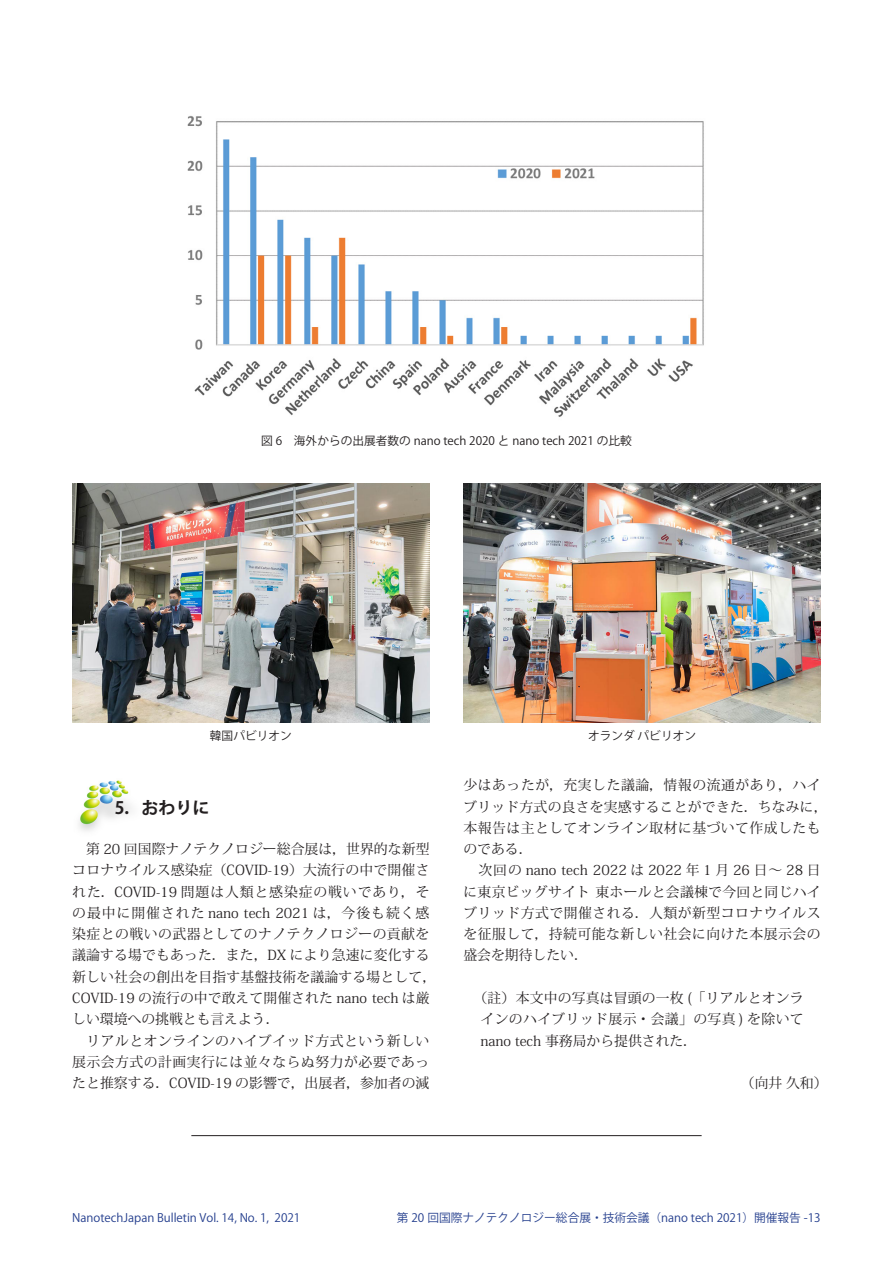
<style>
.page{position:relative;width:893px;height:1263px;background:#fff}
.page>*{position:absolute;margin:0;border:0;box-sizing:border-box;transform-origin:0 0}
.t1{font:700 16.95px "Koz Go Pro";color:#231f20}
.t2{font:13.8px/21.3px "Koz Min Pro";letter-spacing:.02em;color:#231f20}
.t3{font:11.7px "Koz Go Pro";color:#253f8e}
.t4{font:11.7px "Koz Go Pro";color:#231f20}
</style>
<div class="page">
<img style="left:79px;top:780px;width:53px;height:51px">
<img style="left:72px;top:484px;width:357px;height:238px">
<img style="left:463px;top:484px;width:358px;height:238px">
<hr style="left:191px;top:1135px;width:511px;height:1px;background:#231f20">
<img style="left:187px;top:116px;width:517px;height:301px">
<p class="t4" style="left:261px;top:433px;width:372px">図 6　海外からの出展者数の nano tech 2020 と nano tech 2021 の比較</p>
<p class="t4" style="left:210px;top:728px;width:83px">韓国パビリオン</p>
<p class="t4" style="left:588px;top:728px;width:109px">オランダ パビリオン</p>
<p class="t2" style="left:463px;top:774px;width:366px">少はあったが，充実した議論，情報の流通があり，ハイブリッド方式の良さを実感することができた．ちなみに，本報告は主としてオンライン取材に基づいて作成したものである．<br>　次回の nano tech 2022 は 2022 年 1 月 26 日～ 28 日に東京ビッグサイト 東ホールと会議棟で今回と同じハイブリッド方式で開催される．人類が新型コロナウイルスを征服して，持続可能な新しい社会に向けた本展示会の盛会を期待したい．</p>
<p class="t2" style="left:480px;top:987px;width:325px;text-align:justify;text-indent:-7px">（註）本文中の写真は冒頭の一枚 (「リアルとオンラインのハイブリッド展示・会議」の写真 ) を除いてnano tech 事務局から提供された．</p>
<p class="t2" style="left:741px;top:1072px;width:88px">（向井 久和）</p>
<p class="t1" style="left:115px;top:797px;width:96px">5．おわりに</p>
<p class="t2" style="left:72px;top:838px;width:365px">　第 20 回国際ナノテクノロジー総合展は，世界的な新型コロナウイルス感染症（COVID-19）大流行の中で開催された．COVID-19 問題は人類と感染症の戦いであり，その最中に開催された nano tech 2021 は，今後も続く感染症との戦いの武器としてのナノテクノロジーの貢献を議論する場でもあった．また，DX により急速に変化する新しい社会の創出を目指す基盤技術を議論する場として，<br>COVID-19 の流行の中で敢えて開催された nano tech は厳しい環境への挑戦とも言えよう．<br>　リアルとオンラインのハイブイッド方式という新しい展示会方式の計画実行には並々ならぬ努力が必要であったと推察する．COVID-19 の影響で，出展者，参加者の減</p>
<p class="t3" style="left:72px;top:1210px;width:230px">NanotechJapan Bulletin Vol. 14, No. 1, 2021</p>
<p class="t3" style="left:397px;top:1210px;width:425px">第 20 回国際ナノテクノロジー総合展・技術会議（nano tech 2021）開催報告 -13</p>
</div>
